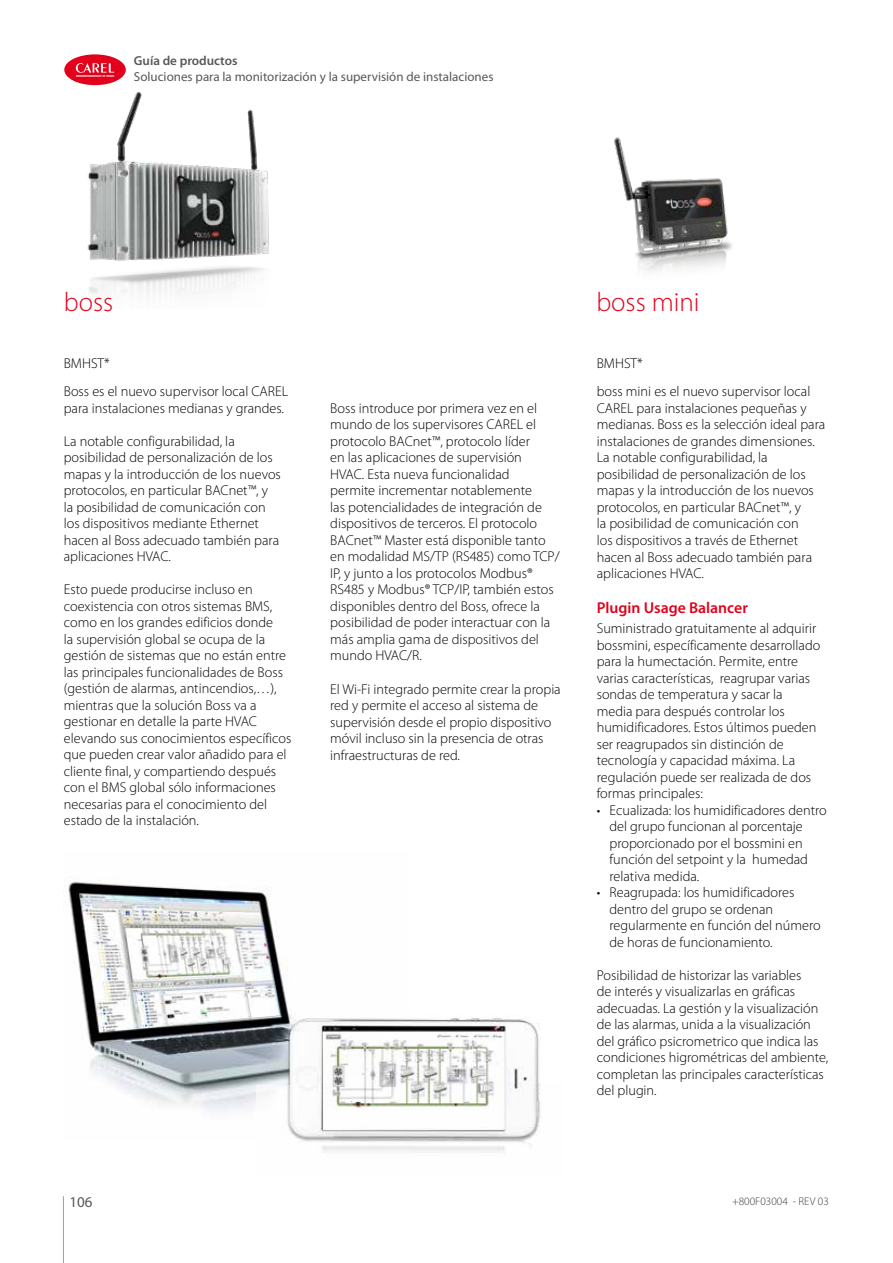
<style>
.page{position:relative;width:893px;height:1263px;background:#fff}
.page>*{position:absolute;margin:0;border:0;box-sizing:border-box;transform-origin:0 0}
.t1{font:300 27px "Myriad Pro";color:#e2001a}
.t2{font:600 15.75px "Myriad Pro";color:#e2001a}
.t3{font:15px "Myriad Pro";color:#58585a}
.t4{font:300 14.25px/16.5px "Myriad Pro";color:#000}
.t5{font:13.05px "Myriad Pro";color:#58585a}
.t6{font:600 13.05px "Myriad Pro";color:#58585a}
.t7{font:300 11.25px "Myriad Pro";color:#3e3d40}
</style>
<div class="page">
<hr style="left:63px;top:1196px;width:1px;height:67px;background:#9c9e9f">
<div style="left:64px;top:54px;width:62px;height:31px;background:#e2001a;border-radius:50%"></div>
<svg style="left:76px;top:63px;width:38px;height:14px"></svg>
<img style="left:68px;top:882px;width:220px;height:230px">
<img style="left:256px;top:971px;width:285px;height:182px">
<img style="left:87px;top:92px;width:182px;height:202px">
<img style="left:614px;top:137px;width:118px;height:135px">
<p class="t6" style="left:134px;top:52px;width:105px">Guía de productos</p>
<p class="t5" style="left:134px;top:68px;width:361px">Soluciones para la monitorización y la supervisión de instalaciones</p>
<h1 class="t1" style="left:64px;top:286px;width:51px">boss</h1>
<h1 class="t1" style="left:596px;top:286px;width:105px">boss mini</h1>
<p class="t4" style="left:64px;top:355px;width:48px">BMHST*</p>
<p class="t4" style="left:597px;top:355px;width:48px">BMHST*</p>
<p class="t4" style="left:64px;top:383px;width:226px">Boss es el nuevo supervisor local CAREL para instalaciones medianas y grandes.</p>
<p class="t4" style="left:64px;top:433px;width:219px">La notable configurabilidad, la posibilidad de personalización de los mapas y la introducción de los nuevos protocolos, en particular BACnet™, y la posibilidad de comunicación con los dispositivos mediante Ethernet hacen al Boss adecuado también para aplicaciones HVAC.</p>
<p class="t4" style="left:64px;top:581px;width:229px">Esto puede producirse incluso en coexistencia con otros sistemas BMS, como en los grandes edificios donde<br>la supervisión global se ocupa de la gestión de sistemas que no están entre las principales funcionalidades de Boss (gestión de alarmas, antincendios,…), mientras que la solución Boss va a gestionar en detalle la parte HVAC elevando sus conocimientos específicos que pueden crear valor añadido para el cliente final, y compartiendo después con el BMS global sólo informaciones necesarias para el conocimiento del estado de la instalación.</p>
<p class="t3" style="left:69px;top:1193px;width:25px">106</p>
<p class="t4" style="left:330px;top:400px;width:231px">Boss introduce por primera vez en el mundo de los supervisores CAREL el protocolo BACnet™, protocolo líder<br>en las aplicaciones de supervisión<br>HVAC. Esta nueva funcionalidad<br>permite incrementar notablemente<br>las potencialidades de integración de dispositivos de terceros. El protocolo BACnet™ Master está disponible tanto en modalidad MS/TP (RS485) como TCP/ IP, y junto a los protocolos Modbus® RS485 y Modbus® TCP/IP, también estos disponibles dentro del Boss, ofrece la posibilidad de poder interactuar con la más amplia gama de dispositivos del mundo HVAC/R.</p>
<p class="t4" style="left:330px;top:680px;width:232px">El Wi-Fi integrado permite crear la propia red y permite el acceso al sistema de supervisión desde el propio dispositivo móvil incluso sin la presencia de otras infraestructuras de red.</p>
<p class="t4" style="left:597px;top:383px;width:230px">boss mini es el nuevo supervisor local CAREL para instalaciones pequeñas y medianas. Boss es la selección ideal para instalaciones de grandes dimensiones.<br>La notable configurabilidad, la posibilidad de personalización de los mapas y la introducción de los nuevos protocolos, en particular BACnet™, y<br>la posibilidad de comunicación con<br>los dispositivos a través de Ethernet hacen al Boss adecuado también para aplicaciones HVAC.</p>
<p class="t2" style="left:597px;top:598px;width:153px">Plugin Usage Balancer</p>
<p class="t4" style="left:597px;top:620px;width:225px">Suministrado gratuitamente al adquirir bossmini, específicamente desarrollado para la humectación. Permite, entre varias características, reagrupar varias sondas de temperatura y sacar la media para después controlar los humidificadores. Estos últimos pueden ser reagrupados sin distinción de tecnología y capacidad máxima. La regulación puede ser realizada de dos formas principales:</p>
<p class="t4" style="left:609px;top:801px;width:219px;text-indent:-13px">• Ecualizada: los humidificadores dentro del grupo funcionan al porcentaje proporcionado por el bossmini en función del setpoint y la humedad relativa medida.</p>
<p class="t4" style="left:609px;top:884px;width:213px;text-indent:-13px">• Reagrupada: los humidificadores dentro del grupo se ordenan regularmente en función del número de horas de funcionamiento.</p>
<p class="t4" style="left:597px;top:966px;width:233px">Posibilidad de historizar las variables<br>de interés y visualizarlas en gráficas adecuadas. La gestión y la visualización de las alarmas, unida a la visualización del gráfico psicrometrico que indica las condiciones higrométricas del ambiente, completan las principales características del plugin.</p>
<p class="t7" style="left:732px;top:1194px;width:98px">+800F03004 - REV 03</p>
</div>
